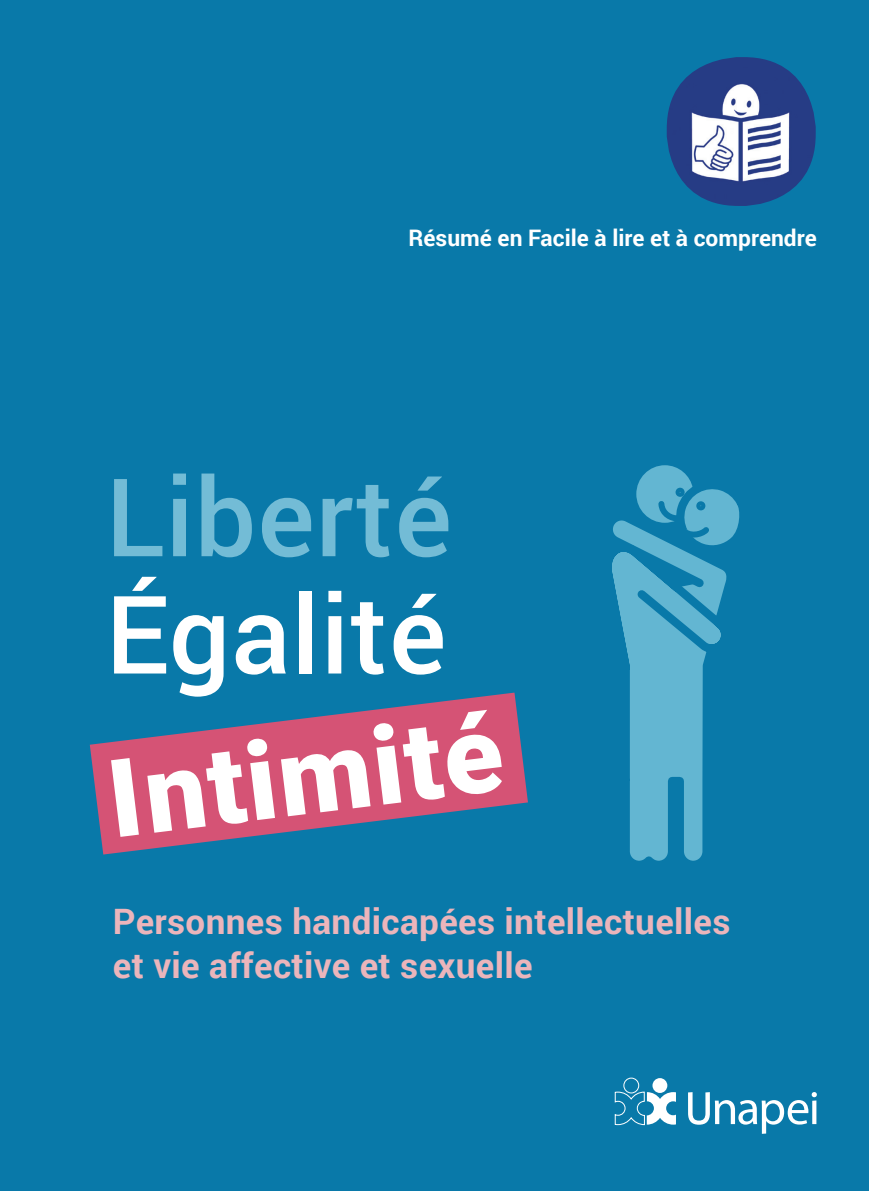
<style>
.page{position:relative;width:869px;height:1191px;background:#fff}
.page>*{position:absolute;margin:0;border:0;box-sizing:border-box;transform-origin:0 0}
.t1{font:900 108.5px "Roboto";color:#fff}
.t2{font:500 108.5px "Roboto";letter-spacing:.01em;color:#73bcd6}
.t3{font:500 108.5px "Roboto";letter-spacing:.01em;color:#fff}
.t4{font:700 35px/43.8px "Roboto";letter-spacing:.01em;color:#ebb5bb}
.t5{font:700 22.75px "Roboto";color:#fff}
</style>
<div class="page">
<div style="left:0;top:0;width:868px;height:1191px;background:#0979a9"></div>
<svg style="left:614px;top:1077px;width:61px;height:48px"></svg>
<div style="left:652px;top:1078px;width:15px;height:15px;background:#fff;border-radius:50%"></div>
<svg style="left:688px;top:1092px;width:128px;height:41px"></svg>
<img style="left:666px;top:57px;width:149px;height:149px">
<svg style="left:90px;top:692px;width:437px;height:162px;fill:#d55375"></svg>
<svg style="left:612px;top:520px;width:115px;height:341px;fill:#63b6d2"></svg>
<svg style="left:623px;top:465px;width:117px;height:97px"></svg>
<p class="t5" style="left:408px;top:222px;width:409px">Résumé en Facile à lire et à comprendre</p>
<h1 class="t2" style="left:106px;top:441px;width:347px">Liberté</h1>
<h1 class="t3" style="left:106px;top:558px;width:342px">Égalité</h1>
<h1 class="t1" style="left:99px;top:724px;width:397px;rotate:-7deg">Intimité</h1>
<p class="t4" style="left:113px;top:898px;width:619px">Personnes handicapées intellectuelles et vie affective et sexuelle</p>
</div>
